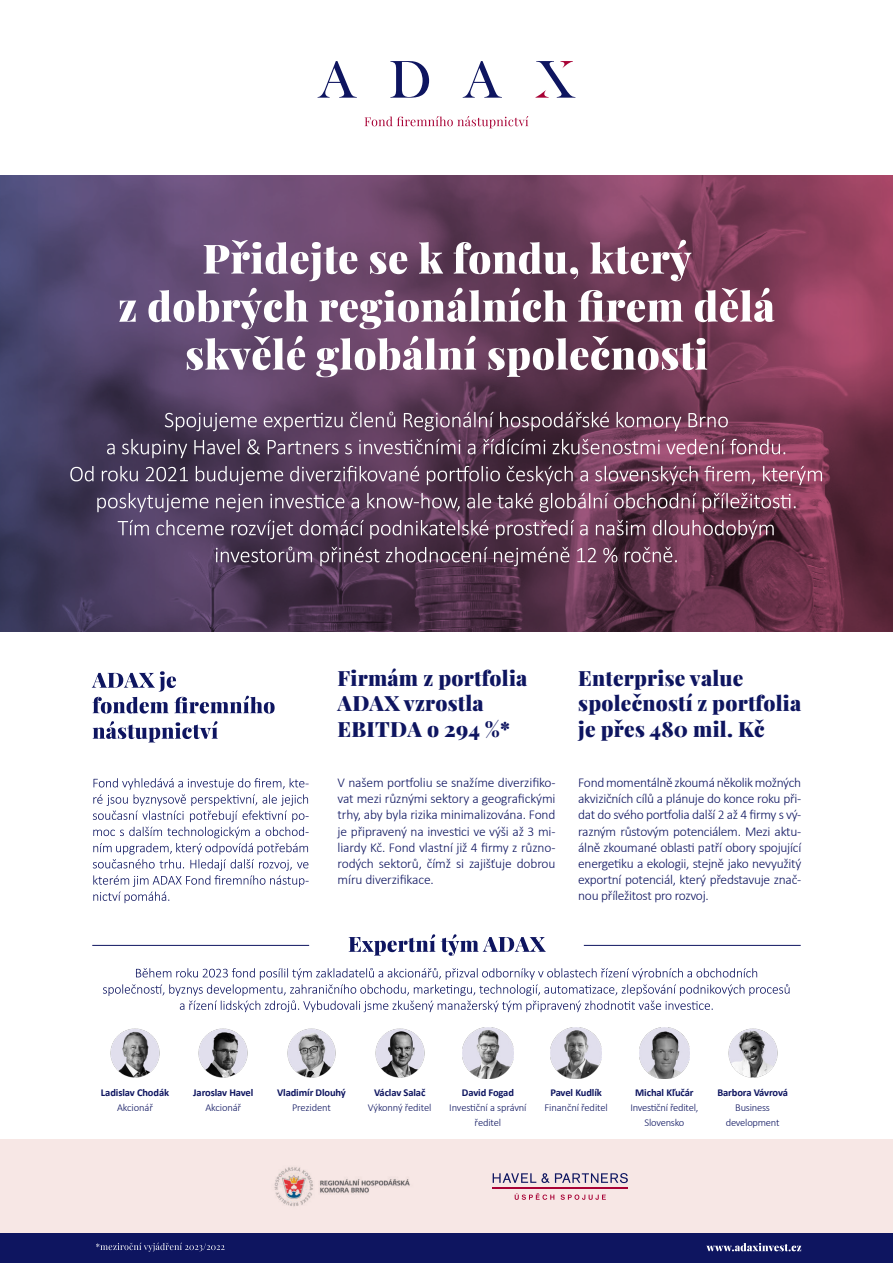
<style>
.page{position:relative;width:893px;height:1263px;background:#fff}
.page>*{position:absolute;margin:0;border:0;box-sizing:border-box;transform-origin:0 0}
.t1{font:21px/25.5px "Playfair Display";letter-spacing:.01em;color:#0e1560}
.t2{font:300 13.5px/16.2px "Calibri";letter-spacing:-.02em;color:#0e1560;text-align:justify}
.t3{font:300 10.5px/15px "Calibri";letter-spacing:-.02em;color:#0e1560;text-align:center}
.t4{font:700 10.5px/15px "Calibri";letter-spacing:-.01em;color:#0e1560;text-align:center}
.s1{font-weight:300}
.s2{font-weight:700}
</style>
<div class="page">
<hr style="left:92px;top:945px;width:217px;height:1px;background:#0e1560">
<hr style="left:584px;top:945px;width:217px;height:1px;background:#0e1560">
<div style="left:0;top:1140px;width:893px;height:93px;background:#f7e7e5"></div>
<svg style="left:0;top:175px;width:893px;height:456px;background:#623c5b"></svg>
<div style="left:0;top:1233px;width:893px;height:30px;background:#0e1560"></div>
<svg style="left:93px;top:778px;width:216px;height:125px"></svg>
<svg style="left:93px;top:721px;width:125px;height:21px"></svg>
<svg style="left:92px;top:671px;width:183px;height:42px"></svg>
<svg style="left:103px;top:968px;width:686px;height:44px"></svg>
<svg style="left:349px;top:934px;width:197px;height:22px"></svg>
<svg style="left:216px;top:547px;width:461px;height:19px;background:#6b5166"></svg>
<svg style="left:118px;top:520px;width:656px;height:19px;background:#73576e"></svg>
<svg style="left:97px;top:493px;width:699px;height:19px;background:#755870"></svg>
<svg style="left:70px;top:466px;width:752px;height:19px;background:#76576e"></svg>
<svg style="left:107px;top:439px;width:678px;height:19px;background:#795a71"></svg>
<svg style="left:165px;top:412px;width:563px;height:19px;background:#75586f"></svg>
<svg style="left:187px;top:336px;width:520px;height:41px"></svg>
<svg style="left:119px;top:288px;width:655px;height:41px"></svg>
<svg style="left:204px;top:240px;width:487px;height:41px"></svg>
<svg style="left:365px;top:116px;width:163px;height:12px"></svg>
<svg style="left:318px;top:61px;width:39px;height:37px"></svg>
<svg style="left:390px;top:61px;width:39px;height:37px"></svg>
<svg style="left:463px;top:61px;width:39px;height:37px"></svg>
<svg style="left:536px;top:61px;width:39px;height:37px"></svg>
<img style="left:274px;top:1167px;width:136px;height:40px">
<svg style="left:515px;top:1193px;width:91px;height:7px"></svg>
<hr style="left:493px;top:1187px;width:135px;height:1px;background:#a80235">
<svg style="left:493px;top:1173px;width:135px;height:10px"></svg>
<svg style="left:706px;top:1243px;width:95px;height:8px"></svg>
<svg style="left:96px;top:1242px;width:128px;height:10px"></svg>
<img style="left:463px;top:1027px;width:50px;height:51px">
<img style="left:551px;top:1027px;width:51px;height:51px">
<img style="left:110px;top:1028px;width:50px;height:50px">
<img style="left:198px;top:1028px;width:50px;height:50px">
<img style="left:287px;top:1028px;width:49px;height:50px">
<img style="left:375px;top:1028px;width:50px;height:50px">
<img style="left:728px;top:1028px;width:50px;height:50px">
<img style="left:639px;top:1027px;width:51px;height:51px">
<p class="t1" style="left:338px;top:663px;width:191px">Firmám z portfolia<br>ADAX vzrostla</p>
<p class="t1" style="left:338px;top:714px;width:174px">EBITDA o 294 %*</p>
<p class="t2" style="left:338px;top:774px;width:219px">V našem portfoliu se snažíme diverzifiko&shy;vat mezi různými sektory a geografickými trhy, aby byla rizika minimalizována. Fond je připravený na investici ve výši až 3 mi&shy;liardy Kč. Fond vlastní již 4 firmy z různo&shy;rodých sektorů, čímž si zajišťuje dobrou míru diverzifikace.</p>
<p class="t1" style="left:578px;top:663px;width:225px">Enterprise value společností z portfolia je přes 480 mil. Kč</p>
<p class="t2" style="left:578px;top:774px;width:225px">Fondmomentálnězkoumáněkolikmožných akvizičních cílů a plánuje do konce roku při&shy;dat do svého portfolia další 2 až 4 firmy s vý&shy;razným růstovým potenciálem. Mezi aktu&shy;álně zkoumané oblasti patří obory spojující energetiku a ekologii, stejně jako nevyužitý exportní potenciál, který představuje znač&shy;nou příležitost pro rozvoj.</p>
<p class="t4" style="left:101px;top:1084px;width:70px">Ladislav Chodák</p>
<p class="t3" style="left:117px;top:1099px;width:37px">Akcionář</p>
<p class="t4" style="left:193px;top:1084px;width:62px">Jaroslav Havel</p>
<p class="t3" style="left:205px;top:1099px;width:37px">Akcionář</p>
<p class="t4" style="left:277px;top:1084px;width:70px">Vladimír Dlouhý<br><span class="s1">Prezident</span></p>
<p class="t4" style="left:374px;top:1084px;width:53px">Václav Salač</p>
<p class="t3" style="left:368px;top:1099px;width:65px">Výkonný ředitel</p>
<p class="t4" style="left:462px;top:1084px;width:54px">David Fogad</p>
<p class="t3" style="left:449px;top:1099px;width:79px">Investiční a správní ředitel</p>
<p class="t3" style="left:544px;top:1084px;width:65px"><span class="s2">Pavel Kudlík<br></span>Finanční ředitel</p>
<p class="t4" style="left:635px;top:1084px;width:60px">Michal Kľučár</p>
<p class="t3" style="left:630px;top:1099px;width:70px">Investiční ředitel,<br>Slovensko</p>
<p class="t4" style="left:717px;top:1084px;width:72px">Barbora Vávrová</p>
<p class="t3" style="left:726px;top:1099px;width:55px">Business development</p>
</div>
